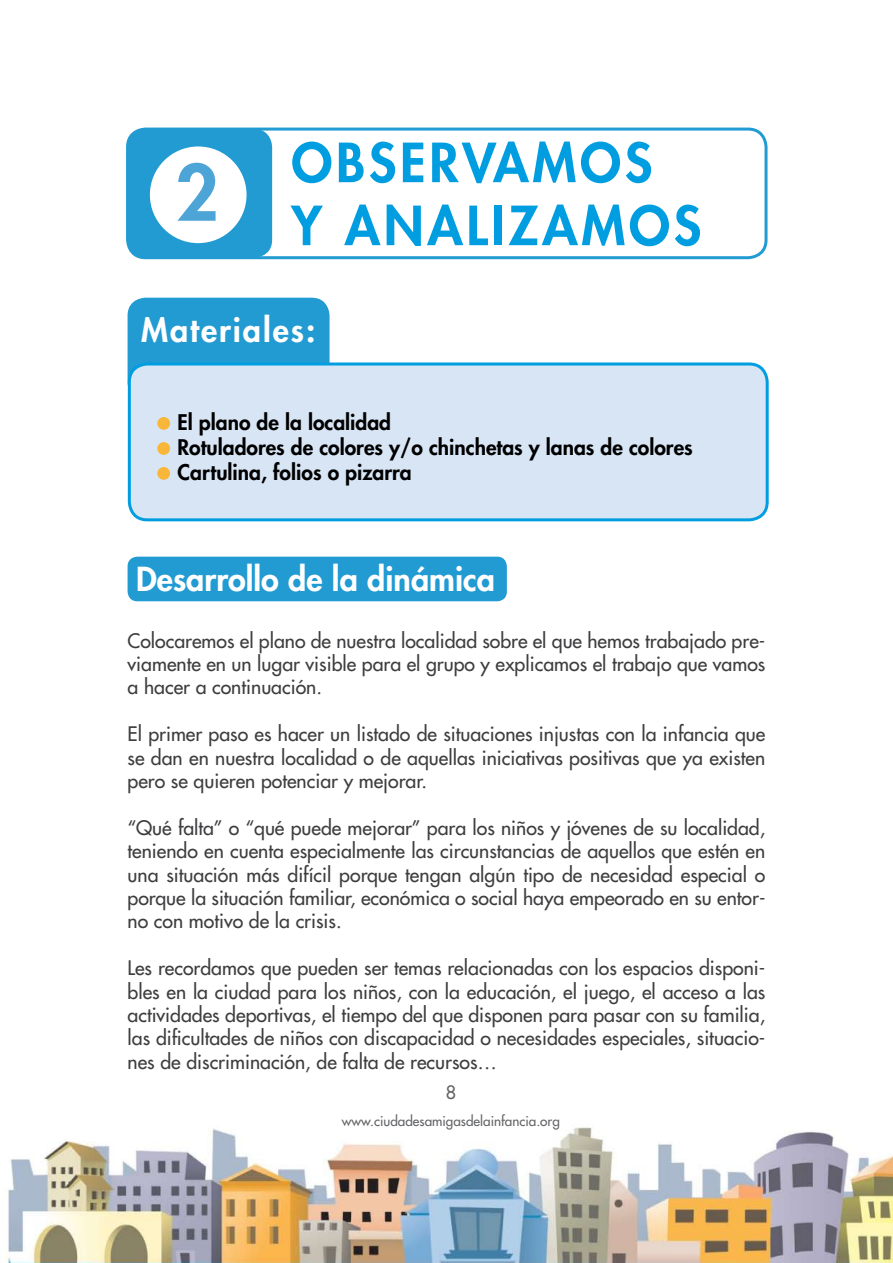
<style>
.page{position:relative;width:893px;height:1263px;background:#fff}
.page>*{position:absolute;margin:0;border:0;box-sizing:border-box;transform-origin:0 0}
.t1{font:800 75px "Futura";color:#4da4d7}
.t2{font:800 52.5px/63px "Futura";letter-spacing:.07em;color:#009ee0}
.t3{font:800 32.25px "Futura";color:#fff}
.t4{font:800 32.25px "Futura";letter-spacing:.06em;color:#fff}
.t5{font:800 21px/25.2px "Futura";color:#000}
.t6{font:19.5px/23.4px "Futura";color:#3e3e40;text-align:justify}
.t7{font:18px "Futura";color:#646567}
.t8{font:13.5px "Futura";color:#646567}
</style>
<div class="page">
<div style="left:128px;top:298px;width:202px;height:103px;background:#229bd3;border-radius:18px"></div>
<div style="left:129px;top:364px;width:638px;height:156px;background:#d7e5f4;border-radius:18px"></div>
<div style="left:128px;top:362px;width:641px;height:159px;border:3px solid #009ee0;border-radius:18px"></div>
<img style="left:6px;top:1126px;width:887px;height:137px">
<div style="left:126px;top:128px;width:641px;height:131px;border:3px solid #229bd3;border-radius:18px"></div>
<div style="left:128px;top:129px;width:144px;height:129px;background:#229bd3;border-radius:18px"></div>
<div style="left:150px;top:146px;width:97px;height:97px;background:#fff;border-radius:50%"></div>
<div style="left:158px;top:418px;width:11px;height:11px;background:#f9b73a;border-radius:50%"></div>
<div style="left:157px;top:417px;width:13px;height:13px;border:2px solid #f9b73a;border-radius:50%"></div>
<div style="left:158px;top:443px;width:11px;height:11px;background:#f9b73a;border-radius:50%"></div>
<div style="left:157px;top:442px;width:13px;height:13px;border:2px solid #f9b73a;border-radius:50%"></div>
<div style="left:158px;top:468px;width:11px;height:11px;background:#f9b73a;border-radius:50%"></div>
<div style="left:157px;top:467px;width:13px;height:13px;border:2px solid #f9b73a;border-radius:50%"></div>
<div style="left:128px;top:557px;width:379px;height:44px;background:#229bd3;border-radius:10px"></div>
<h1 class="t1" style="left:175px;top:143px;width:45px">2</h1>
<h2 class="t2" style="left:291px;top:130px;width:411px">OBSERVAMOS<br>Y ANALIZAMOS</h2>
<h3 class="t4" style="left:141px;top:309px;width:176px">Materiales:</h3>
<p class="t5" style="left:178px;top:409px;width:517px">El plano de la localidad<br>Rotuladores de colores y/o chinchetas y lanas de colores<br>Cartulina, folios o pizarra</p>
<h3 class="t3" style="left:136px;top:557px;width:360px">Desarrollo de la dinámica</h3>
<p class="t6" style="left:128px;top:628px;width:639px">Colocaremos el plano de nuestra localidad sobre el que hemos trabajado pre&shy;viamente en un lugar visible para el grupo y explicamos el trabajo que vamos a hacer a continuación.</p>
<p class="t6" style="left:128px;top:722px;width:639px">El primer paso es hacer un listado de situaciones injustas con la infancia que se dan en nuestra localidad o de aquellas iniciativas positivas que ya existen pero se quieren potenciar y mejorar.</p>
<p class="t6" style="left:128px;top:816px;width:639px">“Qué falta” o “qué puede mejorar” para los niños y jóvenes de su localidad, teniendo en cuenta especialmente las circunstancias de aquellos que estén en una situación más difícil porque tengan algún tipo de necesidad especial o porque la situación familiar, económica o social haya empeorado en su entor&shy;no con motivo de la crisis.</p>
<p class="t6" style="left:128px;top:956px;width:639px">Les recordamos que pueden ser temas relacionadas con los espacios disponi&shy;bles en la ciudad para los niños, con la educación, el juego, el acceso a las actividades deportivas, el tiempo del que disponen para pasar con su familia, las dificultades de niños con discapacidad o necesidades especiales, situacio&shy;nes de discriminación, de falta de recursos…</p>
<p class="t7" style="left:446px;top:1081px;width:12px">8</p>
<p class="t8" style="left:342px;top:1112px;width:219px">www.ciudadesamigasdelainfancia.org</p>
</div>
